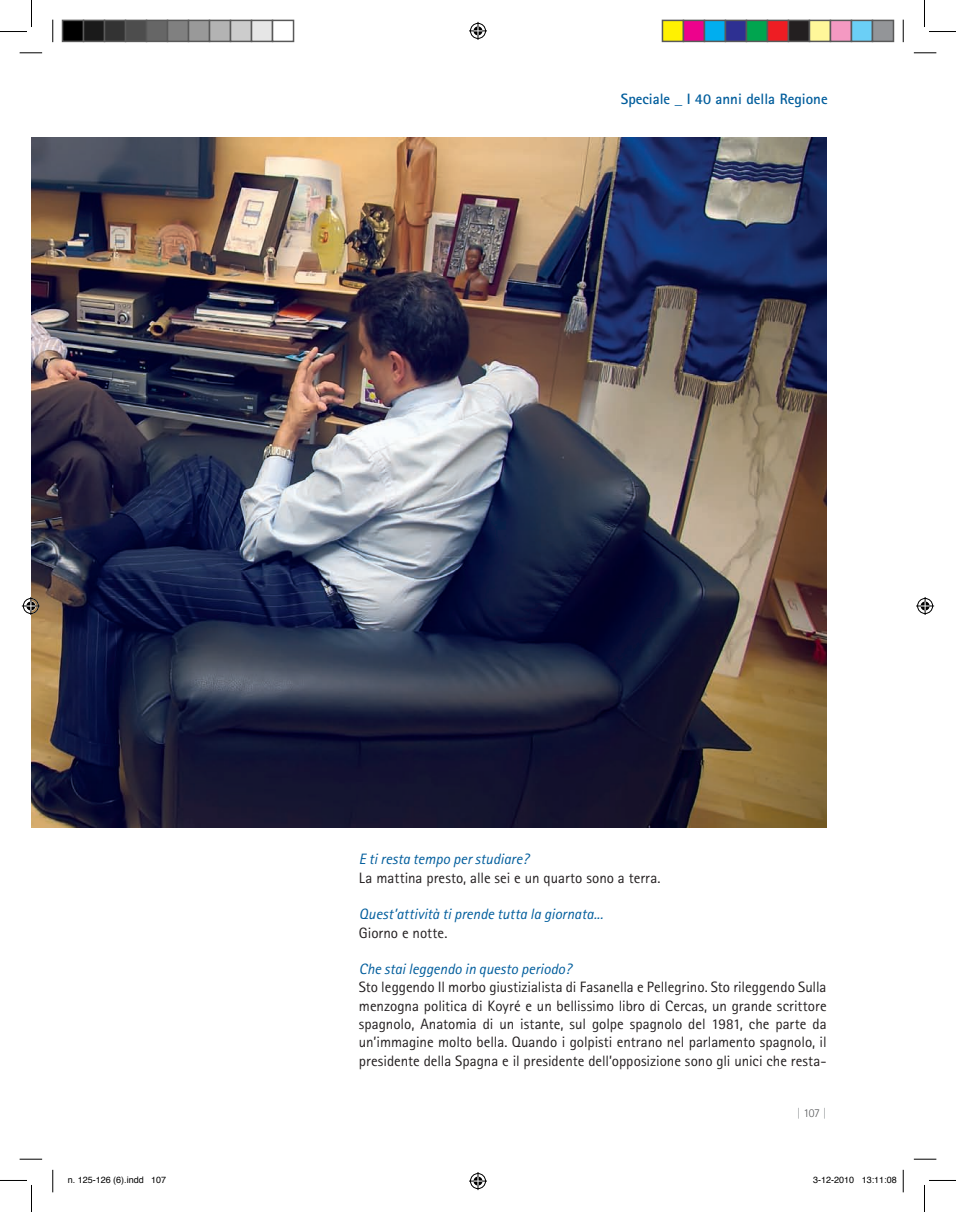
<style>
.page{position:relative;width:956px;height:1212px;background:#fff}
.page>*{position:absolute;margin:0;border:0;box-sizing:border-box;transform-origin:0 0}
.t1{font:15px/18.3px "Rotis Sans Serif";color:#231f20}
.t2{font:italic 15px/18.3px "Rotis Sans Serif";color:#005d9c}
.t3{font:700 15px "Rotis Sans Serif";color:#005d9c}
.t4{font:300 12px "Rotis Sans Serif";color:#57585a}
.t5{font:9px "Helvetica";color:#000}
.s1{font-style:italic;color:#005d9c}
.s2{font-style:normal;color:#231f20}
.s3{color:#8a8c8f}
</style>
<div class="page">
<img style="left:32px;top:138px;width:795px;height:689px">
<svg style="left:20px;top:52px;width:22px;height:2px"></svg>
<svg style="left:914px;top:52px;width:22px;height:2px"></svg>
<svg style="left:20px;top:1158px;width:22px;height:1px"></svg>
<svg style="left:914px;top:1158px;width:22px;height:1px"></svg>
<svg style="left:52px;top:20px;width:2px;height:22px"></svg>
<svg style="left:52px;top:1169px;width:2px;height:22px"></svg>
<svg style="left:903px;top:20px;width:1px;height:22px"></svg>
<svg style="left:903px;top:1169px;width:1px;height:22px"></svg>
<svg style="left:0;top:0;width:32px;height:32px"></svg>
<svg style="left:0;top:1180px;width:32px;height:31px"></svg>
<svg style="left:924px;top:0;width:32px;height:32px"></svg>
<svg style="left:924px;top:1180px;width:32px;height:31px"></svg>
<svg style="left:469px;top:22px;width:18px;height:18px"></svg>
<svg style="left:469px;top:1172px;width:18px;height:17px"></svg>
<svg style="left:22px;top:597px;width:18px;height:18px"></svg>
<svg style="left:916px;top:597px;width:18px;height:18px"></svg>
<div style="left:63px;top:20px;width:21px;height:21px;background:#000"></div>
<div style="left:62px;top:20px;width:22px;height:22px;border:2px solid #595959"></div>
<div style="left:84px;top:20px;width:21px;height:21px;background:#1a1a1a"></div>
<div style="left:83px;top:20px;width:22px;height:22px;border:2px solid #595959"></div>
<div style="left:105px;top:20px;width:21px;height:21px;background:#333"></div>
<div style="left:104px;top:20px;width:22px;height:22px;border:2px solid #595959"></div>
<div style="left:126px;top:20px;width:21px;height:21px;background:#4d4d4d"></div>
<div style="left:125px;top:20px;width:22px;height:22px;border:2px solid #595959"></div>
<div style="left:147px;top:20px;width:21px;height:21px;background:#666"></div>
<div style="left:146px;top:20px;width:22px;height:22px;border:2px solid #595959"></div>
<div style="left:168px;top:20px;width:21px;height:21px;background:#808080"></div>
<div style="left:167px;top:20px;width:22px;height:22px;border:2px solid #595959"></div>
<div style="left:189px;top:20px;width:21px;height:21px;background:#999"></div>
<div style="left:188px;top:20px;width:22px;height:22px;border:2px solid #595959"></div>
<div style="left:210px;top:20px;width:21px;height:21px;background:#b3b3b3"></div>
<div style="left:209px;top:20px;width:22px;height:22px;border:2px solid #595959"></div>
<div style="left:231px;top:20px;width:21px;height:21px;background:#ccc"></div>
<div style="left:230px;top:20px;width:22px;height:22px;border:2px solid #595959"></div>
<div style="left:252px;top:20px;width:21px;height:21px;background:#e6e6e6"></div>
<div style="left:251px;top:20px;width:22px;height:22px;border:2px solid #595959"></div>
<div style="left:272px;top:20px;width:22px;height:22px;border:2px solid #595959"></div>
<div style="left:662px;top:20px;width:21px;height:21px;background:#fff101"></div>
<div style="left:662px;top:20px;width:22px;height:22px;border:2px solid #595959"></div>
<div style="left:683px;top:20px;width:21px;height:21px;background:#ed028c"></div>
<div style="left:683px;top:20px;width:22px;height:22px;border:2px solid #595959"></div>
<div style="left:704px;top:20px;width:21px;height:21px;background:#00aeef"></div>
<div style="left:704px;top:20px;width:22px;height:22px;border:2px solid #595959"></div>
<div style="left:725px;top:20px;width:21px;height:21px;background:#2e3092"></div>
<div style="left:725px;top:20px;width:22px;height:22px;border:2px solid #595959"></div>
<div style="left:746px;top:20px;width:21px;height:21px;background:#00a54f"></div>
<div style="left:746px;top:20px;width:22px;height:22px;border:2px solid #595959"></div>
<div style="left:767px;top:20px;width:21px;height:21px;background:#ee1d23"></div>
<div style="left:767px;top:20px;width:22px;height:22px;border:2px solid #595959"></div>
<div style="left:788px;top:20px;width:21px;height:21px;background:#231f20"></div>
<div style="left:788px;top:20px;width:22px;height:22px;border:2px solid #595959"></div>
<div style="left:809px;top:20px;width:21px;height:21px;background:#fff79a"></div>
<div style="left:809px;top:20px;width:22px;height:22px;border:2px solid #595959"></div>
<div style="left:830px;top:20px;width:21px;height:21px;background:#f499c2"></div>
<div style="left:830px;top:20px;width:22px;height:22px;border:2px solid #595959"></div>
<div style="left:851px;top:20px;width:21px;height:21px;background:#6bcff6"></div>
<div style="left:851px;top:20px;width:22px;height:22px;border:2px solid #595959"></div>
<div style="left:872px;top:20px;width:21px;height:21px;background:#939598"></div>
<div style="left:872px;top:20px;width:22px;height:22px;border:2px solid #595959"></div>
<p class="t3" style="left:621px;top:89px;width:208px">Speciale _ I 40 anni della Regione</p>
<p class="t1" style="left:359px;top:849px;width:303px"><span class="s1">E ti resta tempo per studiare?<br></span>La mattina presto, alle sei e un quarto sono a terra.</p>
<p class="t2" style="left:359px;top:904px;width:246px">Quest’attività ti prende tutta la giornata...<br><span class="s2">Giorno e notte.</span></p>
<p class="t1" style="left:359px;top:959px;width:469px"><span class="s1">Che stai leggendo in questo periodo?<br></span>Sto leggendo Il morbo giustizialista di Fasanella e Pellegrino. Sto rileggendo Sulla menzogna politica di Koyré e un bellissimo libro di Cercas, un grande scrittore spagnolo, Anatomia di un istante, sul golpe spagnolo del 1981, che parte da un’immagine molto bella. Quando i golpisti entrano nel parlamento spagnolo, il presidente della Spagna e il presidente dell’opposizione sono gli unici che resta-</p>
<p class="t4" style="left:797px;top:1105px;width:31px"><span class="s3">|</span> 107 <span class="s3">|</span></p>
<p class="t5" style="left:68px;top:1173px;width:100px">n. 125-126 (6).indd 107</p>
<p class="t5" style="left:813px;top:1173px;width:85px">3-12-2010 13:11:08</p>
</div>
